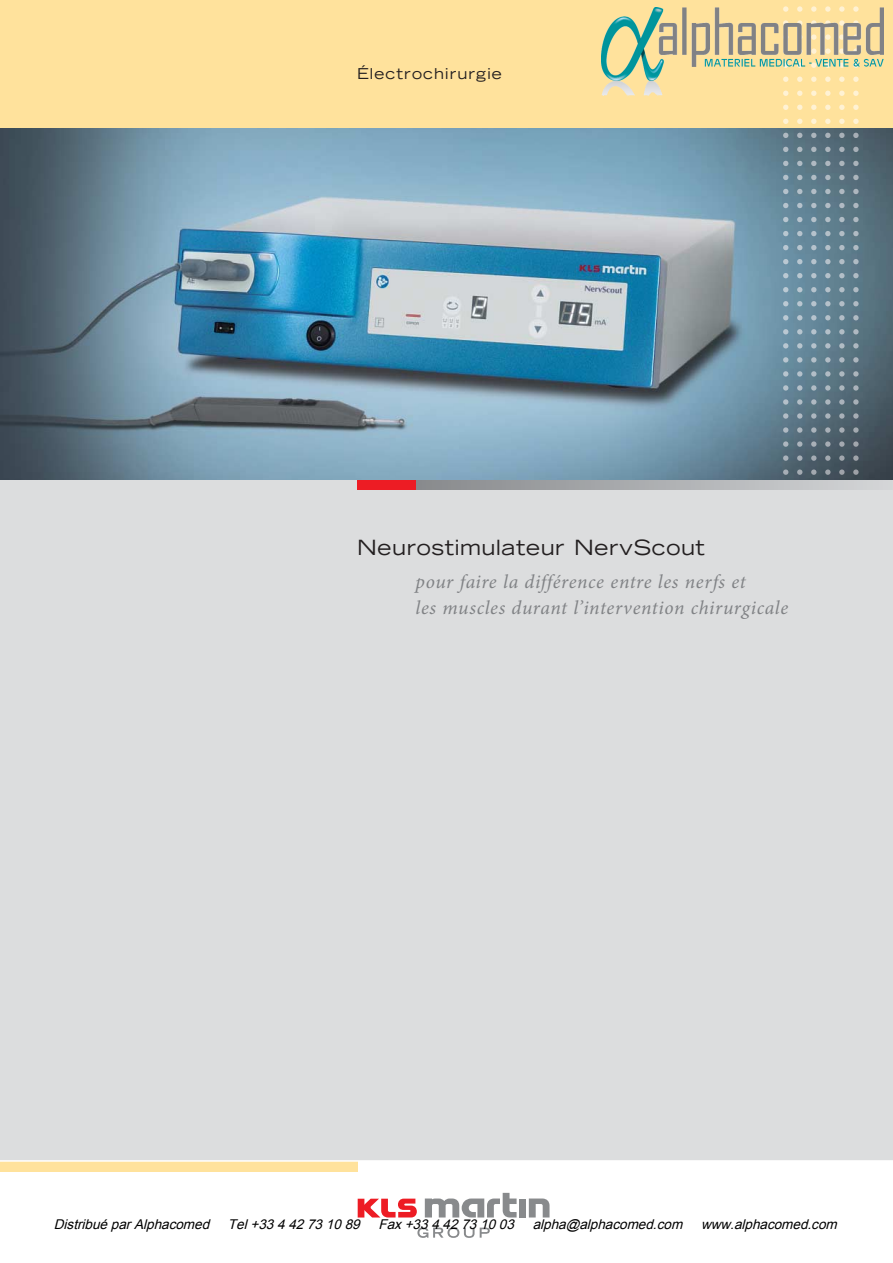
<style>
.page{position:relative;width:893px;height:1263px;background:#fff}
.page>*{position:absolute;margin:0;border:0;box-sizing:border-box;transform-origin:0 0}
.t1{font:expanded 21px "Trade Gothic LH";letter-spacing:.03em;color:#231f20}
.t2{font:italic 19.5px/25.5px "Minion Pro";letter-spacing:.03em;color:#808285}
.t3{font:expanded 15px "Trade Gothic LH";letter-spacing:.07em;color:#231f20}
.t4{font:italic 13.5px "Arial";color:#000}
</style>
<div class="page">
<img style="left:0;top:128px;width:893px;height:352px">
<div style="left:0;top:480px;width:893px;height:681px;background:#dcddde"></div>
<svg style="left:417px;top:1227px;width:73px;height:11px"></svg>
<div style="left:519px;top:1198px;width:7px;height:19px;background:#888a8c"></div>
<svg style="left:529px;top:1198px;width:20px;height:19px"></svg>
<svg style="left:425px;top:1193px;width:92px;height:24px"></svg>
<svg style="left:358px;top:1198px;width:59px;height:19px"></svg>
<div style="left:0;top:1161px;width:357px;height:10px;background:#ffe29c"></div>
<div style="left:0;top:0;width:893px;height:128px;background:#ffe29c"></div>
<svg style="left:416px;top:480px;width:457px;height:10px;background:#abadb0"></svg>
<div style="left:357px;top:480px;width:59px;height:10px;background:#ed1c24"></div>
<hr style="left:0;top:1160px;width:893px;height:2px;background:#fff">
<svg style="left:797px;top:147px;width:5px;height:5px"></svg>
<svg style="left:811px;top:147px;width:5px;height:5px"></svg>
<svg style="left:825px;top:147px;width:5px;height:5px"></svg>
<svg style="left:839px;top:147px;width:6px;height:5px"></svg>
<svg style="left:853px;top:147px;width:6px;height:5px"></svg>
<svg style="left:797px;top:161px;width:5px;height:5px"></svg>
<svg style="left:811px;top:161px;width:5px;height:5px"></svg>
<svg style="left:825px;top:161px;width:5px;height:5px"></svg>
<svg style="left:839px;top:161px;width:6px;height:5px"></svg>
<svg style="left:853px;top:161px;width:6px;height:5px"></svg>
<svg style="left:797px;top:175px;width:5px;height:5px"></svg>
<svg style="left:811px;top:175px;width:5px;height:5px"></svg>
<svg style="left:825px;top:175px;width:5px;height:5px"></svg>
<svg style="left:839px;top:175px;width:6px;height:5px"></svg>
<svg style="left:853px;top:175px;width:6px;height:5px"></svg>
<svg style="left:797px;top:189px;width:5px;height:5px"></svg>
<svg style="left:811px;top:189px;width:5px;height:5px"></svg>
<svg style="left:825px;top:189px;width:5px;height:5px"></svg>
<svg style="left:839px;top:189px;width:6px;height:5px"></svg>
<svg style="left:853px;top:189px;width:6px;height:5px"></svg>
<svg style="left:797px;top:203px;width:5px;height:5px"></svg>
<svg style="left:811px;top:203px;width:5px;height:5px"></svg>
<svg style="left:825px;top:203px;width:5px;height:5px"></svg>
<svg style="left:839px;top:203px;width:6px;height:5px"></svg>
<svg style="left:853px;top:203px;width:6px;height:5px"></svg>
<svg style="left:797px;top:217px;width:5px;height:5px"></svg>
<svg style="left:811px;top:217px;width:5px;height:5px"></svg>
<svg style="left:825px;top:217px;width:5px;height:5px"></svg>
<svg style="left:839px;top:217px;width:6px;height:5px"></svg>
<svg style="left:853px;top:217px;width:6px;height:5px"></svg>
<svg style="left:797px;top:231px;width:5px;height:5px"></svg>
<svg style="left:811px;top:231px;width:5px;height:5px"></svg>
<svg style="left:825px;top:231px;width:5px;height:5px"></svg>
<svg style="left:839px;top:231px;width:6px;height:5px"></svg>
<svg style="left:853px;top:231px;width:6px;height:5px"></svg>
<svg style="left:797px;top:245px;width:5px;height:5px"></svg>
<svg style="left:811px;top:245px;width:5px;height:5px"></svg>
<svg style="left:825px;top:245px;width:5px;height:5px"></svg>
<svg style="left:839px;top:245px;width:6px;height:5px"></svg>
<svg style="left:853px;top:245px;width:6px;height:5px"></svg>
<svg style="left:797px;top:259px;width:5px;height:5px"></svg>
<svg style="left:811px;top:259px;width:5px;height:5px"></svg>
<svg style="left:825px;top:259px;width:5px;height:5px"></svg>
<svg style="left:839px;top:259px;width:6px;height:5px"></svg>
<svg style="left:853px;top:259px;width:6px;height:5px"></svg>
<svg style="left:797px;top:273px;width:5px;height:5px"></svg>
<svg style="left:811px;top:273px;width:5px;height:5px"></svg>
<svg style="left:825px;top:273px;width:5px;height:5px"></svg>
<svg style="left:839px;top:273px;width:6px;height:5px"></svg>
<svg style="left:853px;top:273px;width:6px;height:5px"></svg>
<svg style="left:797px;top:287px;width:5px;height:5px"></svg>
<svg style="left:811px;top:287px;width:5px;height:5px"></svg>
<svg style="left:825px;top:287px;width:5px;height:5px"></svg>
<svg style="left:839px;top:287px;width:6px;height:5px"></svg>
<svg style="left:853px;top:287px;width:6px;height:5px"></svg>
<svg style="left:797px;top:301px;width:5px;height:5px"></svg>
<svg style="left:811px;top:301px;width:5px;height:5px"></svg>
<svg style="left:825px;top:301px;width:5px;height:5px"></svg>
<svg style="left:839px;top:301px;width:6px;height:5px"></svg>
<svg style="left:853px;top:301px;width:6px;height:5px"></svg>
<svg style="left:797px;top:315px;width:5px;height:5px"></svg>
<svg style="left:811px;top:315px;width:5px;height:5px"></svg>
<svg style="left:825px;top:315px;width:5px;height:5px"></svg>
<svg style="left:839px;top:315px;width:6px;height:5px"></svg>
<svg style="left:853px;top:315px;width:6px;height:5px"></svg>
<svg style="left:797px;top:329px;width:5px;height:5px"></svg>
<svg style="left:811px;top:329px;width:5px;height:5px"></svg>
<svg style="left:825px;top:329px;width:5px;height:5px"></svg>
<svg style="left:839px;top:329px;width:6px;height:5px"></svg>
<svg style="left:853px;top:329px;width:6px;height:5px"></svg>
<svg style="left:797px;top:343px;width:5px;height:5px"></svg>
<svg style="left:811px;top:343px;width:5px;height:5px"></svg>
<svg style="left:825px;top:343px;width:5px;height:5px"></svg>
<svg style="left:839px;top:343px;width:6px;height:5px"></svg>
<svg style="left:853px;top:343px;width:6px;height:5px"></svg>
<svg style="left:797px;top:357px;width:5px;height:6px"></svg>
<svg style="left:811px;top:357px;width:5px;height:6px"></svg>
<svg style="left:825px;top:357px;width:5px;height:6px"></svg>
<svg style="left:839px;top:357px;width:6px;height:6px"></svg>
<svg style="left:853px;top:357px;width:6px;height:6px"></svg>
<svg style="left:797px;top:371px;width:5px;height:6px"></svg>
<svg style="left:811px;top:371px;width:5px;height:6px"></svg>
<svg style="left:825px;top:371px;width:5px;height:6px"></svg>
<svg style="left:839px;top:371px;width:6px;height:6px"></svg>
<svg style="left:853px;top:371px;width:6px;height:6px"></svg>
<svg style="left:797px;top:385px;width:5px;height:6px"></svg>
<svg style="left:811px;top:385px;width:5px;height:6px"></svg>
<svg style="left:825px;top:385px;width:5px;height:6px"></svg>
<svg style="left:839px;top:385px;width:6px;height:6px"></svg>
<svg style="left:853px;top:385px;width:6px;height:6px"></svg>
<svg style="left:797px;top:399px;width:5px;height:6px"></svg>
<svg style="left:811px;top:399px;width:5px;height:6px"></svg>
<svg style="left:825px;top:399px;width:5px;height:6px"></svg>
<svg style="left:839px;top:399px;width:6px;height:6px"></svg>
<svg style="left:853px;top:399px;width:6px;height:6px"></svg>
<svg style="left:797px;top:413px;width:5px;height:6px"></svg>
<svg style="left:811px;top:413px;width:5px;height:6px"></svg>
<svg style="left:825px;top:413px;width:5px;height:6px"></svg>
<svg style="left:839px;top:413px;width:6px;height:6px"></svg>
<svg style="left:853px;top:413px;width:6px;height:6px"></svg>
<svg style="left:797px;top:427px;width:5px;height:6px"></svg>
<svg style="left:811px;top:427px;width:5px;height:6px"></svg>
<svg style="left:825px;top:427px;width:5px;height:6px"></svg>
<svg style="left:839px;top:427px;width:6px;height:6px"></svg>
<svg style="left:853px;top:427px;width:6px;height:6px"></svg>
<svg style="left:797px;top:441px;width:5px;height:6px"></svg>
<svg style="left:811px;top:441px;width:5px;height:6px"></svg>
<svg style="left:825px;top:441px;width:5px;height:6px"></svg>
<svg style="left:839px;top:441px;width:6px;height:6px"></svg>
<svg style="left:853px;top:441px;width:6px;height:6px"></svg>
<svg style="left:797px;top:455px;width:5px;height:6px"></svg>
<svg style="left:811px;top:455px;width:5px;height:6px"></svg>
<svg style="left:825px;top:455px;width:5px;height:6px"></svg>
<svg style="left:839px;top:455px;width:6px;height:6px"></svg>
<svg style="left:853px;top:455px;width:6px;height:6px"></svg>
<svg style="left:797px;top:469px;width:5px;height:6px"></svg>
<svg style="left:811px;top:469px;width:5px;height:6px"></svg>
<svg style="left:825px;top:469px;width:5px;height:6px"></svg>
<svg style="left:839px;top:469px;width:6px;height:6px"></svg>
<svg style="left:853px;top:469px;width:6px;height:6px"></svg>
<svg style="left:783px;top:147px;width:5px;height:5px"></svg>
<svg style="left:783px;top:161px;width:5px;height:5px"></svg>
<svg style="left:783px;top:175px;width:5px;height:5px"></svg>
<svg style="left:783px;top:189px;width:5px;height:5px"></svg>
<svg style="left:783px;top:203px;width:5px;height:5px"></svg>
<svg style="left:783px;top:217px;width:5px;height:5px"></svg>
<svg style="left:783px;top:231px;width:5px;height:5px"></svg>
<svg style="left:783px;top:245px;width:5px;height:5px"></svg>
<svg style="left:783px;top:259px;width:5px;height:5px"></svg>
<svg style="left:783px;top:273px;width:5px;height:5px"></svg>
<svg style="left:783px;top:287px;width:5px;height:5px"></svg>
<svg style="left:783px;top:301px;width:5px;height:5px"></svg>
<svg style="left:783px;top:315px;width:5px;height:5px"></svg>
<svg style="left:783px;top:329px;width:5px;height:5px"></svg>
<svg style="left:783px;top:343px;width:5px;height:5px"></svg>
<svg style="left:783px;top:357px;width:5px;height:6px"></svg>
<svg style="left:783px;top:371px;width:5px;height:6px"></svg>
<svg style="left:783px;top:385px;width:5px;height:6px"></svg>
<svg style="left:783px;top:399px;width:5px;height:6px"></svg>
<svg style="left:783px;top:413px;width:5px;height:6px"></svg>
<svg style="left:783px;top:427px;width:5px;height:6px"></svg>
<svg style="left:783px;top:441px;width:5px;height:6px"></svg>
<svg style="left:783px;top:455px;width:5px;height:6px"></svg>
<svg style="left:783px;top:469px;width:5px;height:6px"></svg>
<img style="left:602px;top:8px;width:282px;height:136px">
<p class="t3" style="left:357px;top:68px;width:146px">Électrochirurgie</p>
<h1 class="t1" style="left:357px;top:540px;width:349px">Neurostimulateur NervScout</h1>
<h2 class="t2" style="left:415px;top:571px;width:374px">pour faire la différence entre les nerfs et<br>les muscles durant l’intervention chirurgicale</h2>
<p class="t4" style="left:54px;top:1215px;width:789px">DistribuéparAlphacomed Tel+33442731089 Fax+33442731003 alpha@alphacomed.com www.alphacomed.com</p>
</div>
